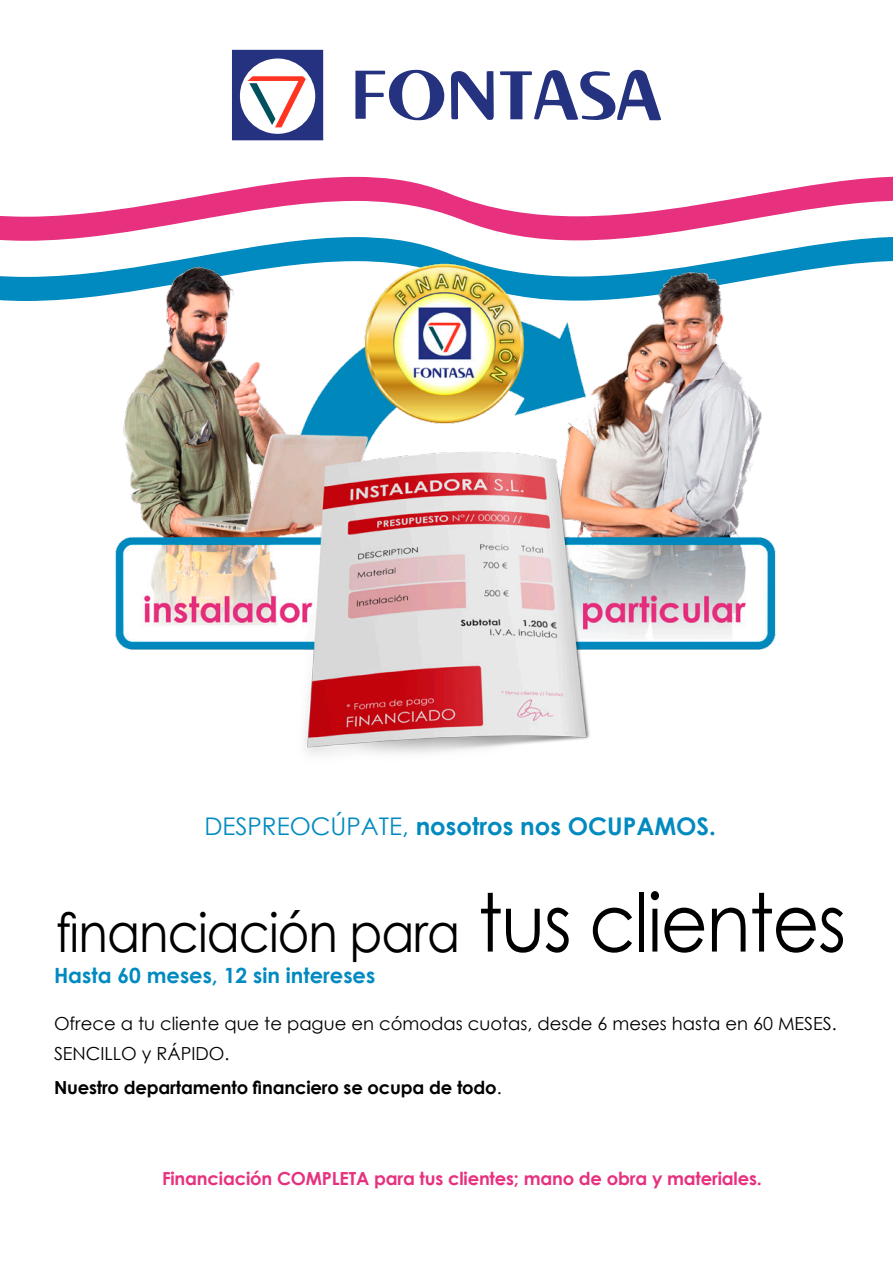
<style>
.page{position:relative;width:893px;height:1263px;background:#fff}
.page>*{position:absolute;margin:0;border:0;box-sizing:border-box;transform-origin:0 0}
.t1{font:53.7px "Century Gothic";letter-spacing:-.02em;color:#000;scale:.9 1}
.t2{font:700 24.3px "Century Gothic";color:#008ac0}
.t3{font:700 21px "Century Gothic";color:#008ac0}
.t4{font:18px "Century Gothic";color:#000}
.t5{font:700 18px "Century Gothic";letter-spacing:-.01em;color:#e7317f}
.t6{font:700 18px "Century Gothic";letter-spacing:-.01em;color:#000}
.s1{font-weight:400}
.s2{font-size:80.55px}
</style>
<div class="page">
<svg style="left:0;top:176px;width:893px;height:61px"></svg>
<svg style="left:0;top:237px;width:893px;height:64px"></svg>
<img style="left:14px;top:236px;width:860px;height:519px">
<svg style="left:355px;top:69px;width:139px;height:52px"></svg>
<svg style="left:500px;top:70px;width:161px;height:51px"></svg>
<svg style="left:232px;top:50px;width:91px;height:90px"></svg>
<p class="t2" style="left:204px;top:807px;width:513px"><span class="s1">DESPREOCÚPATE,</span> nosotros nos OCUPAMOS.</p>
<p class="t1" style="left:56px;top:895px;width:879px">financiación para <span class="s2">tus clientes</span></p>
<p class="t3" style="left:54px;top:960px;width:323px">Hasta 60 meses, 12 sin intereses</p>
<p class="t4" style="left:54px;top:1010px;width:784px">Ofrece a tu cliente que te pague en cómodas cuotas, desde 6 meses hasta en 60 MESES.</p>
<p class="t4" style="left:54px;top:1040px;width:177px">SENCILLO y RÁPIDO.</p>
<p class="t6" style="left:54px;top:1074px;width:449px">Nuestro departamento financiero se ocupa de todo<span class="s1">.</span></p>
<p class="t5" style="left:162px;top:1164px;width:601px">Financiación COMPLETA para tus clientes; mano de obra y materiales.</p>
</div>
